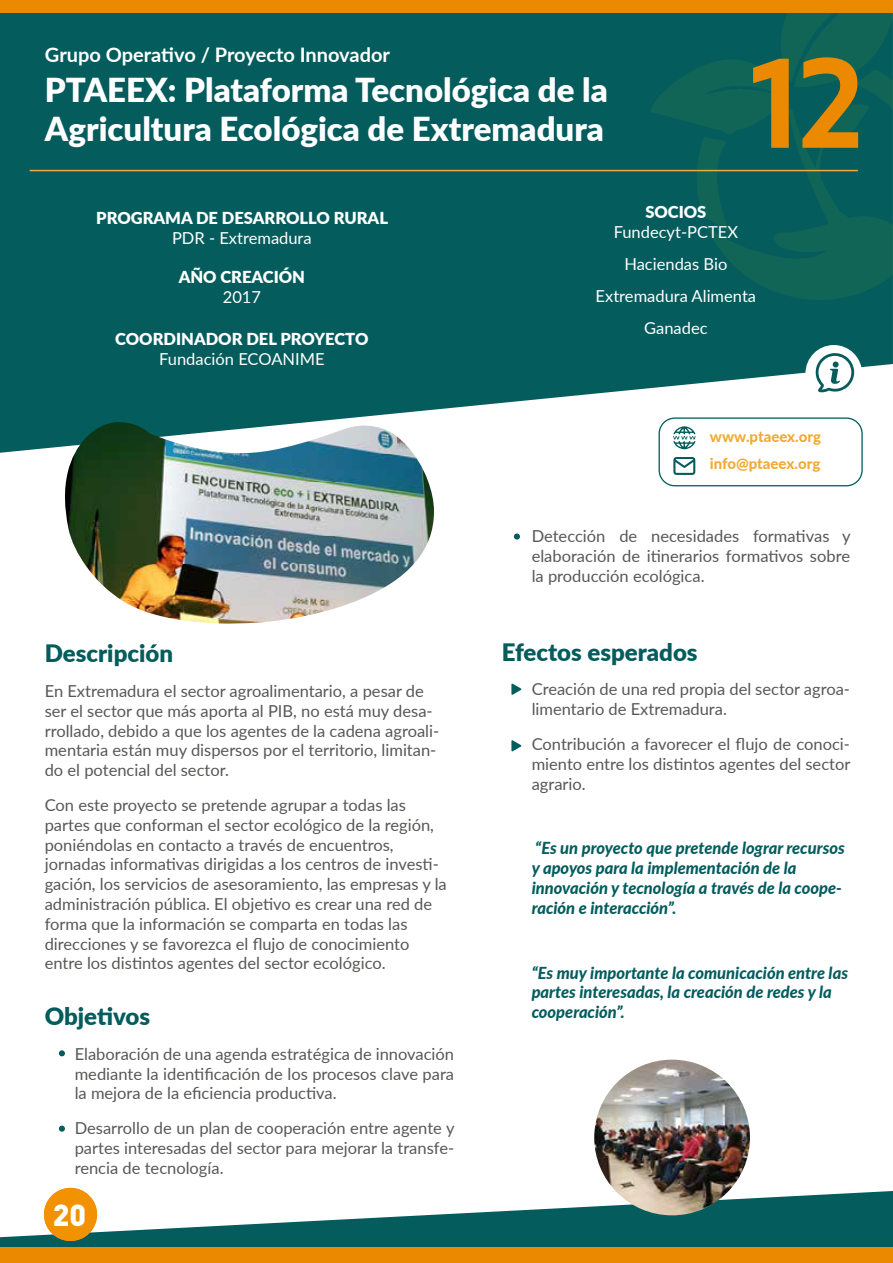
<style>
.page{position:relative;width:893px;height:1263px;background:#fff}
.page>*{position:absolute;margin:0;border:0;box-sizing:border-box;transform-origin:0 0}
.t1{font:700 135px "Coversans";color:#eb8a00}
.t2{font:900 33px/39.6px "Lato";color:#fff}
.t3{font:900 30px "DIN Pro";color:#fff}
.t4{font:900 24px "Lato";color:#045c5d}
.t5{font:700 19.95px "Lato";letter-spacing:-.005em;color:#fff}
.t6{font:16.5px/19.8px "Lato";color:#575756;text-align:justify}
.t7{font:italic 800 16.5px/19.8px "Lato";color:#045c5d}
.t8{font:16.5px/31.8px "Lato";color:#fff;text-align:center}
.t9{font:900 16.5px "Lato";color:#fff}
.t10{font:800 15px/27px "Lato";color:#f1aa33}
</style>
<div class="page">
<svg style="left:0;top:13px;width:893px;height:440px;background:#1b6b6c"></svg>
<svg style="left:650px;top:13px;width:243px;height:287px;background:#095f5a"></svg>
<hr style="left:30px;top:170px;width:828px;height:1px;background:#f1aa33">
<div style="left:805px;top:345px;width:57px;height:57px;background:#fff;border-radius:50%"></div>
<svg style="left:816px;top:353px;width:38px;height:39px"></svg>
<svg style="left:511px;top:683px;width:10px;height:12px"></svg>
<svg style="left:511px;top:740px;width:10px;height:12px"></svg>
<svg style="left:0;top:1189px;width:893px;height:58px;fill:#045c5d"></svg>
<div style="left:0;top:1247px;width:893px;height:16px;background:#eb8a00"></div>
<div style="left:0;top:0;width:893px;height:13px;background:#eb8a00"></div>
<div style="left:514px;top:533px;width:6px;height:7px;background:#045c5d;border-radius:50%"></div>
<div style="left:59px;top:1125px;width:6px;height:7px;background:#045c5d;border-radius:50%"></div>
<svg style="left:59px;top:1050px;width:6px;height:6px"></svg>
<svg style="left:673px;top:426px;width:23px;height:23px"></svg>
<svg style="left:673px;top:457px;width:22px;height:18px"></svg>
<div style="left:659px;top:417px;width:204px;height:69px;border:1px solid #045c5d;border-radius:16px"></div>
<img style="left:63px;top:422px;width:371px;height:202px">
<img style="left:594px;top:1060px;width:156px;height:155px;border-radius:78px">
<div style="left:44px;top:1188px;width:53px;height:53px;background:#f39200;border-radius:50%"></div>
<p class="t5" style="left:45px;top:40px;width:347px">Grupo Operativo / Proyecto Innovador</p>
<h2 class="t2" style="left:45px;top:68px;width:564px">PTAEEX: Plataforma Tecnológica de la<br>Agricultura Ecológica de Extremadura</h2>
<h1 class="t1" style="left:751px;top:25px;width:114px">12</h1>
<p class="t9" style="left:96px;top:205px;width:293px">PROGRAMA DE DESARROLLO RURAL</p>
<p class="t8" style="left:172px;top:221px;width:141px">PDR - Extremadura</p>
<p class="t9" style="left:179px;top:265px;width:128px">AÑO CREACIÓN</p>
<p class="t8" style="left:223px;top:280px;width:40px">2017</p>
<p class="t9" style="left:115px;top:327px;width:255px">COORDINADOR DEL PROYECTO</p>
<p class="t8" style="left:159px;top:343px;width:167px">Fundación ECOANIME</p>
<h3 class="t4" style="left:45px;top:635px;width:130px">Descripción</h3>
<p class="t6" style="left:45px;top:680px;width:396px;text-align:left">En Extremadura el sector agroalimentario, a pesar de ser el sector que más aporta al PIB, no está muy desa&shy;rrollado, debido a que los agentes de la cadena agroali&shy;mentaria están muy dispersos por el territorio, limitan&shy;do el potencial del sector.</p>
<p class="t6" style="left:45px;top:794px;width:404px;text-align:left">Con este proyecto se pretende agrupar a todas las partes que conforman el sector ecológico de la región, poniéndolas en contacto a través de encuentros, jornadas informativas dirigidas a los centros de investi&shy;gación, los servicios de asesoramiento, las empresas y la administración pública. El objetivo es crear una red de forma que la información se comparta en todas las direcciones y se favorezca el flujo de conocimiento entre los distintos agentes del sector ecológico.</p>
<h3 class="t4" style="left:45px;top:998px;width:107px">Objetivos</h3>
<p class="t6" style="left:75px;top:1043px;width:381px">Elaboración de una agenda estratégica de innovación mediante la identificación de los procesos clave para la mejora de la eficiencia productiva.</p>
<p class="t6" style="left:75px;top:1118px;width:381px">Desarrollo de un plan de cooperación entre agente y partes interesadas del sector para mejorar la transfe&shy;rencia de tecnología.</p>
<h3 class="t3" style="left:53px;top:1195px;width:35px">20</h3>
<p class="t9" style="left:645px;top:200px;width:63px">SOCIOS</p>
<p class="t8" style="left:596px;top:216px;width:162px">Fundecyt-PCTEX<br>Haciendas Bio<br>Extremadura Alimenta<br>Ganadec</p>
<p class="t10" style="left:710px;top:422px;width:113px">www.ptaeex.org info@ptaeex.org</p>
<p class="t6" style="left:532px;top:526px;width:320px">Detección de necesidades formativas y elaboración de itinerarios formativos sobre la producción ecológica.</p>
<h3 class="t4" style="left:502px;top:634px;width:197px">Efectos esperados</h3>
<p class="t6" style="left:532px;top:679px;width:320px">Creación de una red propia del sector agroa&shy;limentario de Extremadura.</p>
<p class="t6" style="left:532px;top:733px;width:320px">Contribución a favorecer el flujo de conoci&shy;miento entre los distintos agentes del sector agrario.</p>
<p class="t7" style="left:532px;top:838px;width:315px">“Es un proyecto que pretende lograr recursos y apoyos para la implementación de la innovación y tecnología a través de la coope&shy;ración e interacción”.</p>
<p class="t7" style="left:532px;top:962px;width:318px">“Es muy importante la comunicación entre las partes interesadas, la creación de redes y la cooperación”.</p>
</div>
